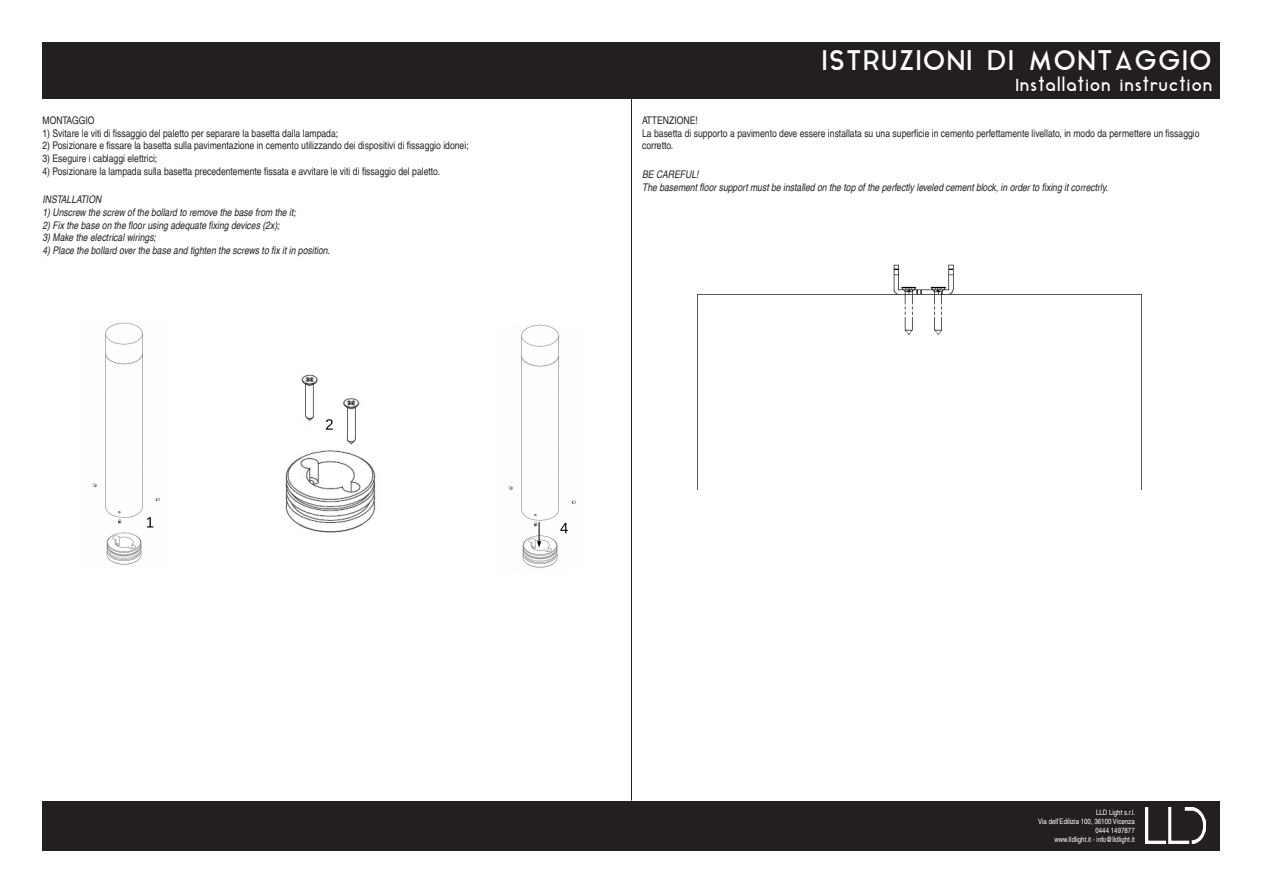
<style>
.page{position:relative;width:1263px;height:893px;background:#fff}
.page>*{position:absolute;margin:0;border:0;box-sizing:border-box;transform-origin:0 0}
.t1{font:27px "Aqua Grotesque";color:#fff}
.t2{font:16.5px "Aqua Grotesque";color:#fff}
.t3{font:condensed 10.5px/12.6px "Helvetica LT";color:#231f20}
.t4{font:italic condensed 10.5px "Helvetica LT";color:#231f20}
.t5{font:condensed 7.5px/9px "Helvetica LT";color:#fff;text-align:right}
</style>
<div class="page">
<div style="left:43px;top:43px;width:1177px;height:56px;background:#231f20"></div>
<div style="left:43px;top:801px;width:1177px;height:49px;background:#231f20"></div>
<hr style="left:631px;top:99px;width:1px;height:702px;background:#231f20">
<img style="left:1145px;top:807px;width:60px;height:36px">
<img style="left:697px;top:264px;width:445px;height:226px">
<img style="left:92px;top:322px;width:68px;height:243px">
<img style="left:508px;top:324px;width:68px;height:244px">
<img style="left:285px;top:374px;width:91px;height:159px">
<svg style="left:147px;top:517px;width:6px;height:10px"></svg>
<svg style="left:326px;top:419px;width:7px;height:11px"></svg>
<svg style="left:560px;top:523px;width:8px;height:10px"></svg>
<svg style="left:530px;top:514px;width:11px;height:34px"></svg>
<p class="t3" style="left:43px;top:114px;width:54px">MONTAGGIO</p>
<p class="t3" style="left:43px;top:127px;width:297px">1) Svitare le viti di fissaggio del paletto per separare la basetta dalla lampada;</p>
<p class="t3" style="left:43px;top:139px;width:428px">2) Posizionare e fissare la basetta sulla pavimentazione in cemento utilizzando dei dispositivi di fissaggio idonei;</p>
<p class="t3" style="left:43px;top:152px;width:116px">3) Eseguire i cablaggi elettrici;</p>
<p class="t3" style="left:43px;top:165px;width:399px">4) Posizionare la lampada sulla basetta precedentemente fissata e avvitare le viti di fissaggio del paletto.</p>
<p class="t4" style="left:43px;top:194px;width:60px">INSTALLATION</p>
<p class="t4" style="left:43px;top:206px;width:255px">1) Unscrew the screw of the bollard to remove the base from the it;</p>
<p class="t4" style="left:43px;top:219px;width:239px">2) Fix the base on the floor using adequate fixing devices (2x);</p>
<p class="t4" style="left:43px;top:231px;width:115px">3) Make the electrical wirings;</p>
<p class="t4" style="left:43px;top:244px;width:289px">4) Place the bollard over the base and tighten the screws to fix it in position.</p>
<h1 class="t1" style="left:821px;top:46px;width:393px">ISTRUZIONI DI MONTAGGIO</h1>
<h2 class="t2" style="left:1015px;top:77px;width:199px">Installation instruction</h2>
<p class="t3" style="left:642px;top:114px;width:57px">ATTENZIONE!</p>
<p class="t3" style="left:642px;top:127px;width:559px">La basetta di supporto a pavimento deve essere installata su una superficie in cemento perfettamente livellato, in modo da permettere un fissaggio corretto.</p>
<p class="t4" style="left:642px;top:168px;width:58px">BE CAREFUL!</p>
<p class="t4" style="left:642px;top:181px;width:467px">The basement floor support must be installed on the top of the perfectly leveled cement block, in order to fixing it correctrly.</p>
<p class="t5" style="left:1038px;top:807px;width:99px">LLD Light s.r.l.<br>Via dell’Edilizia 100, 36100 Vicenza<br>0444 1497877<br>www.lldlight.it - info@lldlight.it</p>
</div>
